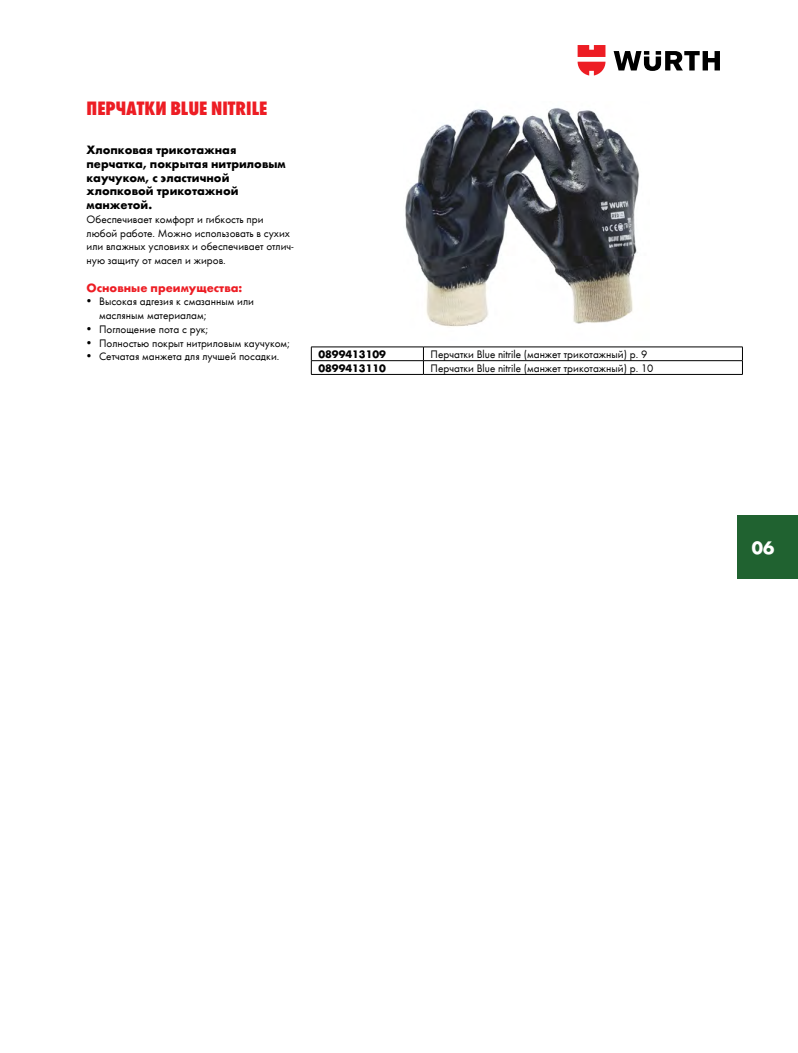
<style>
.page{position:relative;width:798px;height:1053px;background:#fff}
.page>*{position:absolute;margin:0;border:0;box-sizing:border-box;transform-origin:0 0}
.t1{font:20px "Wuerth Extra Bold Cond Caps";color:#ed1d24}
.t2{font:700 18.75px "Wuerth";color:#fff}
.t3{font:700 12.5px/13.8px "Wuerth";color:#000}
.t4{font:700 12.5px "Wuerth";color:#ed1d24}
.t5{font:11.25px/13.8px "Wuerth";color:#000}
.t6{font:700 11.25px "Wuerth";color:#000}
</style>
<div class="page">
<img style="left:405px;top:108px;width:234px;height:219px">
<hr style="left:311px;top:346px;width:112px;height:1px;background:#000">
<hr style="left:423px;top:346px;width:319px;height:1px;background:#000">
<hr style="left:311px;top:360px;width:112px;height:1px;background:#000">
<svg style="left:311px;top:347px;width:1px;height:27px"></svg>
<hr style="left:423px;top:360px;width:319px;height:1px;background:#000">
<svg style="left:423px;top:347px;width:1px;height:27px"></svg>
<svg style="left:742px;top:347px;width:1px;height:27px"></svg>
<hr style="left:311px;top:374px;width:112px;height:1px;background:#000">
<hr style="left:423px;top:374px;width:319px;height:1px;background:#000">
<svg style="left:613px;top:51px;width:106px;height:20px"></svg>
<svg style="left:577px;top:45px;width:28px;height:30px"></svg>
<div style="left:737px;top:515px;width:60px;height:63px;background:#206230"></div>
<h1 class="t1" style="left:86px;top:94px;width:182px">ПЕРЧАТКИ BLUE NITRILE</h1>
<p class="t3" style="left:86px;top:142px;width:201px">Хлопковая трикотажная перчатка, покрытая нитриловым каучуком, с эластичной хлопковой трикотажной манжетой.</p>
<p class="t5" style="left:86px;top:212px;width:208px">Обеспечивает комфорт и гибкость при любой работе. Можно использовать в сухих или влажных условиях и обеспечивает отлич&shy;ную защиту от масел и жиров.</p>
<p class="t4" style="left:86px;top:278px;width:157px">Основные преимущества:</p>
<p class="t5" style="left:99px;top:294px;width:156px;text-indent:-12px">• Высокая адгезия к смазанным или масляным материалам;</p>
<p class="t5" style="left:86px;top:322px;width:123px">• Поглощение пота с рук;</p>
<p class="t5" style="left:86px;top:335px;width:205px">• Полностью покрыт нитриловым каучуком;</p>
<p class="t5" style="left:86px;top:349px;width:194px">• Сетчатая манжета для лучшей посадки.</p>
<p class="t6" style="left:318px;top:346px;width:69px">0899413109</p>
<p class="t5" style="left:430px;top:347px;width:218px">Перчатки Blue nitrile (манжет трикотажный) р. 9</p>
<p class="t6" style="left:318px;top:360px;width:69px">0899413110</p>
<p class="t5" style="left:430px;top:360px;width:224px">Перчатки Blue nitrile (манжет трикотажный) р. 10</p>
<h2 class="t2" style="left:751px;top:534px;width:24px">06</h2>
</div>
